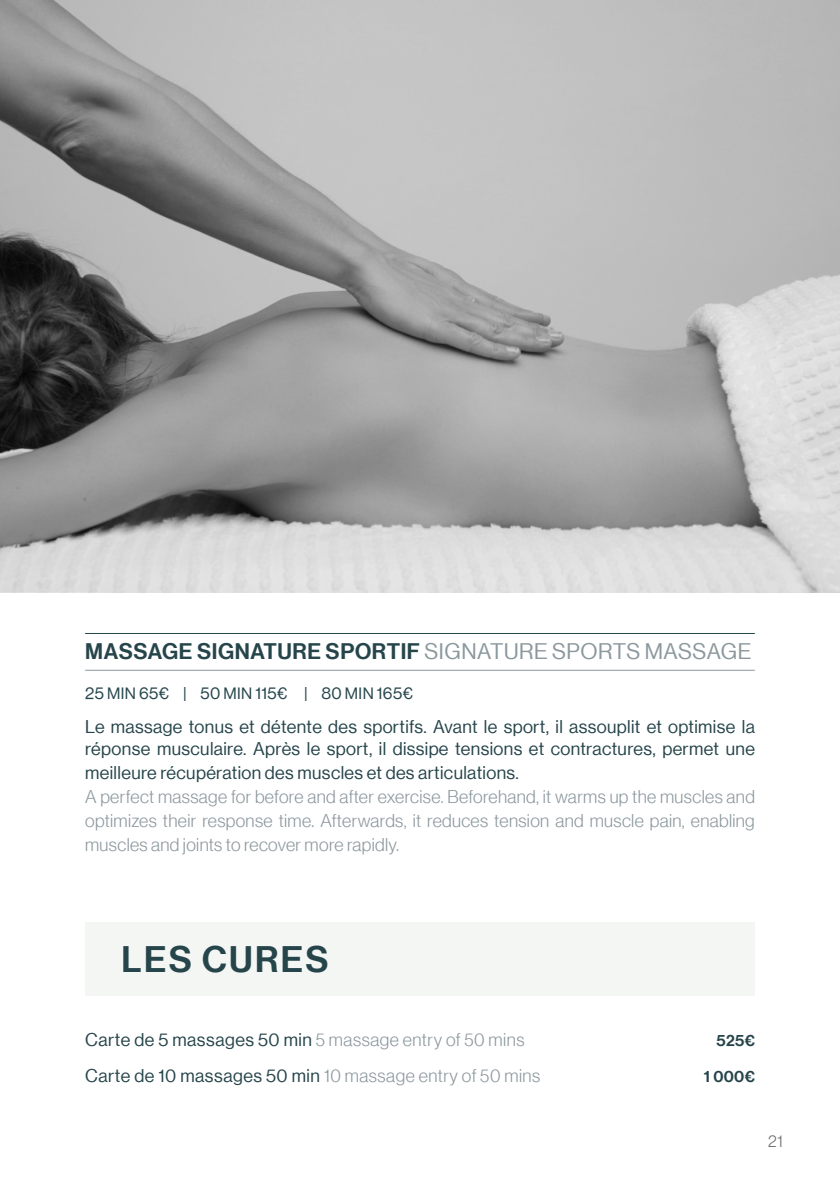
<style>
.page{position:relative;width:840px;height:1191px;background:#fff}
.page>*{position:absolute;margin:0;border:0;box-sizing:border-box;transform-origin:0 0}
.t1{font:36px "N Haas Grotesk DS Pro 65 Md";letter-spacing:.065em;color:#26454b}
.t2{font:22px "N Haas Grotesk DS Pro 65 Md";letter-spacing:.025em;color:#26454b}
.t3{font:18px/22px "N Haas Grotesk DS Pro 55 Rg";letter-spacing:.02em;color:#26454b}
.t4{font:18px/24px "N Haas Grotesk DS Pro 45 Lt";letter-spacing:.02em;color:#8b989d;text-align:justify}
.t5{font:16px "N Haas Grotesk DS Pro 55 Rg";letter-spacing:.025em;color:#26464d}
.t6{font:16px "N Haas Grotesk DS Pro 65 Md";letter-spacing:.02em;color:#26454b}
.t7{font:16px "N Haas Grotesk DS Pro 45 Lt";color:#706f6f}
.s1{font-family:"N Haas Grotesk DS Pro 55 Rg";color:#8b989d}
.s2{font-family:"N Haas Grotesk DS Pro 45 Lt";color:#8b989d}
</style>
<div class="page">
<img style="left:0;top:0;width:839px;height:592px">
<div style="left:85px;top:922px;width:669px;height:74px;background:#f4f6f4"></div>
<hr style="left:85px;top:633px;width:669px;height:1px;background:#26454b">
<hr style="left:85px;top:670px;width:669px;height:1px;background:#8b989d">
<p class="t2" style="left:85px;top:639px;width:667px">MASSAGE SIGNATURE SPORTIF <span class="s1">SIGNATURE SPORTS MASSAGE</span></p>
<p class="t5" style="left:85px;top:684px;width:329px">25 MIN 65€ | 50 MIN 115€ | 80 MIN 165€</p>
<p class="t3" style="left:85px;top:715px;width:671px">Le massage tonus et détente des sportifs. Avant le sport, il assouplit et optimise la réponse musculaire. Après le sport, il dissipe tensions et contractures, permet une</p>
<p class="t3" style="left:85px;top:761px;width:435px">meilleure récupération des muscles et des articulations.</p>
<p class="t4" style="left:85px;top:784px;width:671px">A perfect massage for before and after exercise. Beforehand, it warms up the muscles and optimizes their response time. Afterwards, it reduces tension and muscle pain, enabling muscles and joints to recover more rapidly.</p>
<h1 class="t1" style="left:122px;top:938px;width:208px">LES CURES</h1>
<p class="t3" style="left:85px;top:1028px;width:440px">Carte de 5 massages 50 min <span class="s2">5 massage entry of 50 mins</span></p>
<p class="t6" style="left:716px;top:1031px;width:40px">525€</p>
<p class="t3" style="left:85px;top:1064px;width:456px">Carte de 10 massages 50 min <span class="s2">10 massage entry of 50 mins</span></p>
<p class="t6" style="left:703px;top:1067px;width:52px">1 000€</p>
<p class="t7" style="left:767px;top:1132px;width:16px">21</p>
</div>
